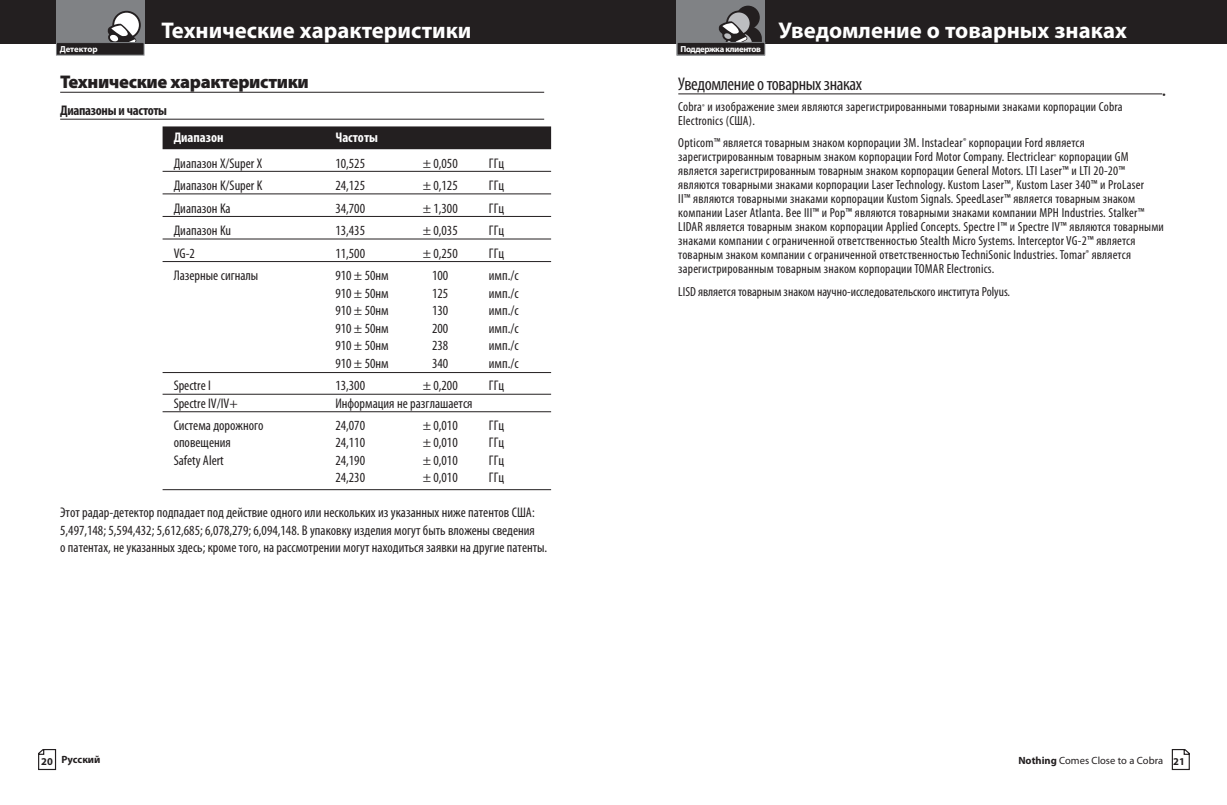
<style>
.page{position:relative;width:1227px;height:805px;background:#fff}
.page>*{position:absolute;margin:0;border:0;box-sizing:border-box;transform-origin:0 0}
.t1{font:700 22.75px "Myriad Pro";color:#fff}
.t2{font:condensed 18.38px "Myriad Pro";letter-spacing:-.02em;color:#231f20}
.t3{font:900 18.38px "Myriad Pro";letter-spacing:-.02em;color:#231f20}
.t4{font:condensed 14px/17.5px "Myriad Pro";color:#231f20}
.t5{font:700 condensed 14px "Myriad Pro";letter-spacing:-.02em;color:#231f20}
.t6{font:700 condensed 14px "Myriad Pro";color:#fff}
.t7{font:condensed 13.12px/14px "Myriad Pro";letter-spacing:.015em;color:#231f20}
.t8{font:condensed 12.6px "Myriad Pro";color:#231f20}
.t9{font:10.5px "Myriad Pro";color:#231f20}
.t10{font:700 10.5px "Myriad Pro";color:#231f20}
.t11{font:700 8.75px "Myriad Pro";letter-spacing:-.03em;color:#fff}
.t12{font:700 8.75px "Myriad Pro";letter-spacing:-.005em;color:#fff}
.s1{font-weight:700}
</style>
<div class="page">
<div style="left:676px;top:42px;width:88px;height:14px;border:1px solid #808285"></div>
<svg style="left:1171px;top:749px;width:18px;height:21px"></svg>
<svg style="left:38px;top:749px;width:19px;height:21px"></svg>
<div style="left:613px;top:0;width:613px;height:44px;background:#231f20"></div>
<div style="left:0;top:0;width:613px;height:44px;background:#231f20"></div>
<div style="left:56px;top:0;width:88px;height:44px;background:#808285"></div>
<div style="left:113px;top:12px;width:27px;height:26px;background:#fff;border-radius:50%"></div>
<div style="left:112px;top:11px;width:29px;height:28px;border:2px solid #231f20;border-radius:50%"></div>
<svg style="left:107px;top:23px;width:30px;height:19px"></svg>
<div style="left:56px;top:43px;width:88px;height:12px;background:#231f20"></div>
<div style="left:56px;top:42px;width:88px;height:14px;border:1px solid #808285"></div>
<hr style="left:60px;top:92px;width:484px;height:1px;background:#231f20">
<hr style="left:60px;top:119px;width:484px;height:1px;background:#231f20">
<div style="left:162px;top:126px;width:389px;height:23px;background:#231f20"></div>
<hr style="left:162px;top:171px;width:389px;height:1px;background:#231f20">
<hr style="left:162px;top:193px;width:389px;height:1px;background:#231f20">
<hr style="left:162px;top:216px;width:389px;height:1px;background:#231f20">
<hr style="left:162px;top:238px;width:389px;height:1px;background:#231f20">
<hr style="left:162px;top:261px;width:389px;height:1px;background:#231f20">
<hr style="left:162px;top:372px;width:389px;height:1px;background:#231f20">
<hr style="left:162px;top:394px;width:389px;height:1px;background:#231f20">
<hr style="left:162px;top:411px;width:389px;height:1px;background:#231f20">
<hr style="left:162px;top:489px;width:389px;height:1px;background:#231f20">
<div style="left:676px;top:0;width:89px;height:44px;background:#808285"></div>
<div style="left:736px;top:6px;width:23px;height:23px;background:#231f20;border-radius:50%"></div>
<div style="left:726px;top:12px;width:24px;height:23px;background:#bcbdc0;border-radius:50%"></div>
<div style="left:726px;top:11px;width:25px;height:25px;border:2px solid #231f20;border-radius:50%"></div>
<svg style="left:718px;top:21px;width:44px;height:21px"></svg>
<div style="left:677px;top:42px;width:87px;height:13px;background:#231f20"></div>
<div style="left:676px;top:42px;width:89px;height:13px;border:1px solid #808285"></div>
<hr style="left:678px;top:93px;width:483px;height:1px;background:#231f20">
<h1 class="t1" style="left:161px;top:16px;width:311px">Технические характеристики</h1>
<h2 class="t3" style="left:60px;top:70px;width:250px">Технические характеристики</h2>
<p class="t5" style="left:60px;top:102px;width:108px">Диапазоны и частоты</p>
<p class="t6" style="left:174px;top:129px;width:51px">Диапазон</p>
<p class="t6" style="left:335px;top:129px;width:44px">Частоты</p>
<p class="t4" style="left:174px;top:154px;width:90px">Диапазон X/Super X</p>
<p class="t4" style="left:335px;top:154px;width:31px">10,525</p>
<p class="t4" style="left:422px;top:154px;width:37px">± 0,050</p>
<p class="t4" style="left:489px;top:154px;width:17px">ГГц</p>
<p class="t4" style="left:174px;top:176px;width:90px">Диапазон K/Super K</p>
<p class="t4" style="left:335px;top:176px;width:31px">24,125</p>
<p class="t4" style="left:422px;top:176px;width:37px">± 0,125</p>
<p class="t4" style="left:489px;top:176px;width:17px">ГГц</p>
<p class="t4" style="left:174px;top:199px;width:59px">Диапазон Ka</p>
<p class="t4" style="left:335px;top:199px;width:31px">34,700</p>
<p class="t4" style="left:422px;top:199px;width:37px">± 1,300</p>
<p class="t4" style="left:489px;top:199px;width:17px">ГГц</p>
<p class="t4" style="left:174px;top:222px;width:59px">Диапазон Ku</p>
<p class="t4" style="left:335px;top:222px;width:31px">13,435</p>
<p class="t4" style="left:422px;top:222px;width:37px">± 0,035</p>
<p class="t4" style="left:489px;top:222px;width:17px">ГГц</p>
<p class="t4" style="left:174px;top:244px;width:23px">VG-2</p>
<p class="t4" style="left:335px;top:244px;width:31px">11,500</p>
<p class="t4" style="left:422px;top:244px;width:37px">± 0,250</p>
<p class="t4" style="left:489px;top:244px;width:17px">ГГц</p>
<p class="t4" style="left:174px;top:267px;width:86px">Лазерные сигналы</p>
<p class="t4" style="left:335px;top:267px;width:55px">910 ± 50нм</p>
<p class="t4" style="left:432px;top:267px;width:18px">100</p>
<p class="t4" style="left:489px;top:267px;width:31px">имп./с</p>
<p class="t4" style="left:335px;top:284px;width:55px">910 ± 50нм</p>
<p class="t4" style="left:432px;top:284px;width:18px">125</p>
<p class="t4" style="left:489px;top:284px;width:31px">имп./с</p>
<p class="t4" style="left:335px;top:302px;width:55px">910 ± 50нм</p>
<p class="t4" style="left:432px;top:302px;width:18px">130</p>
<p class="t4" style="left:489px;top:302px;width:31px">имп./с</p>
<p class="t4" style="left:335px;top:319px;width:55px">910 ± 50нм</p>
<p class="t4" style="left:432px;top:319px;width:18px">200</p>
<p class="t4" style="left:489px;top:319px;width:31px">имп./с</p>
<p class="t4" style="left:335px;top:337px;width:55px">910 ± 50нм</p>
<p class="t4" style="left:432px;top:337px;width:18px">238</p>
<p class="t4" style="left:489px;top:337px;width:31px">имп./с</p>
<p class="t4" style="left:335px;top:354px;width:55px">910 ± 50нм</p>
<p class="t4" style="left:432px;top:354px;width:18px">340</p>
<p class="t4" style="left:489px;top:354px;width:31px">имп./с</p>
<p class="t4" style="left:174px;top:377px;width:39px">Spectre I</p>
<p class="t4" style="left:335px;top:377px;width:31px">13,300</p>
<p class="t4" style="left:422px;top:377px;width:37px">± 0,200</p>
<p class="t4" style="left:489px;top:377px;width:17px">ГГц</p>
<p class="t4" style="left:174px;top:394px;width:66px">Spectre IV/IV+</p>
<p class="t4" style="left:335px;top:394px;width:139px">Информация не разглашается</p>
<p class="t4" style="left:174px;top:416px;width:91px">Система дорожного</p>
<p class="t4" style="left:335px;top:416px;width:31px">24,070</p>
<p class="t4" style="left:422px;top:416px;width:37px">± 0,010</p>
<p class="t4" style="left:489px;top:416px;width:17px">ГГц</p>
<p class="t4" style="left:174px;top:433px;width:59px">оповещения</p>
<p class="t4" style="left:335px;top:433px;width:31px">24,110</p>
<p class="t4" style="left:422px;top:433px;width:37px">± 0,010</p>
<p class="t4" style="left:489px;top:433px;width:17px">ГГц</p>
<p class="t4" style="left:174px;top:451px;width:52px">Safety Alert</p>
<p class="t4" style="left:335px;top:451px;width:31px">24,190</p>
<p class="t4" style="left:422px;top:451px;width:37px">± 0,010</p>
<p class="t4" style="left:489px;top:451px;width:17px">ГГц</p>
<p class="t4" style="left:335px;top:468px;width:31px">24,230</p>
<p class="t4" style="left:422px;top:468px;width:37px">± 0,010</p>
<p class="t4" style="left:489px;top:468px;width:17px">ГГц</p>
<p class="t4" style="left:60px;top:503px;width:488px">Этот радар-детектор подпадает под действие одного или нескольких из указанных ниже патентов США:<br>5,497,148; 5,594,432; 5,612,685; 6,078,279; 6,094,148. В упаковку изделия могут быть вложены сведения<br>о патентах, не указанных здесь; кроме того, на рассмотрении могут находиться заявки на другие патенты.</p>
<p class="t12" style="left:60px;top:43px;width:39px">Детектор</p>
<h1 class="t1" style="left:778px;top:16px;width:350px">Уведомление о товарных знаках</h1>
<h1 class="t1" style="left:778px;top:26px;width:191px">Функции изделия</h1>
<p class="t11" style="left:680px;top:43px;width:82px">Поддержка клиентов</p>
<h2 class="t2" style="left:678px;top:73px;width:185px">Уведомление о товарных знаках</h2>
<p class="t11" style="left:680px;top:43px;width:41px">Вве ние</p>
<p class="t8" style="left:1162px;top:86px;width:5px">•</p>
<p class="t7" style="left:678px;top:100px;width:446px">Cobra<sup>®</sup> и изображение змеи являются зарегистрированными товарными знаками корпорации Cobra<br>Electronics (США).</p>
<p class="t7" style="left:678px;top:135px;width:487px">Opticom™ является товарным знаком корпорации 3M. Instaclear<sup>®</sup> корпорации Ford является зарегистрированным товарным знаком корпорации Ford Motor Company. Electriclear<sup>®</sup> корпорации GM является зарегистрированным товарным знаком корпорации General Motors. LTI Laser™ и LTI 20-20™ являются товарными знаками корпорации Laser Technology. Kustom Laser™, Kustom Laser 340™ и ProLaser<br>II™ являются товарными знаками корпорации Kustom Signals. SpeedLaser™ является товарным знаком компании Laser Atlanta. Bee III™ и Pop™ являются товарными знаками компании MPH Industries. Stalker™ LIDAR является товарным знаком корпорации Applied Concepts. Spectre I™ и Spectre IV™ являются товарными знаками компании с ограниченной ответственностью Stealth Micro Systems. Interceptor VG-2™ является товарным знаком компании с ограниченной ответственностью TechniSonic Industries. Tomar<sup>®</sup> является зарегистрированным товарным знаком корпорации TOMAR Electronics.</p>
<p class="t7" style="left:678px;top:285px;width:333px">LISD является товарным знаком научно-исследовательского института Polyus.</p>
<p class="t10" style="left:41px;top:752px;width:61px">20 Русский</p>
<p class="t9" style="left:1018px;top:754px;width:168px"><span class="s1">Nothing</span> Comes Close to a Cobra <span class="s1">21</span></p>
</div>
